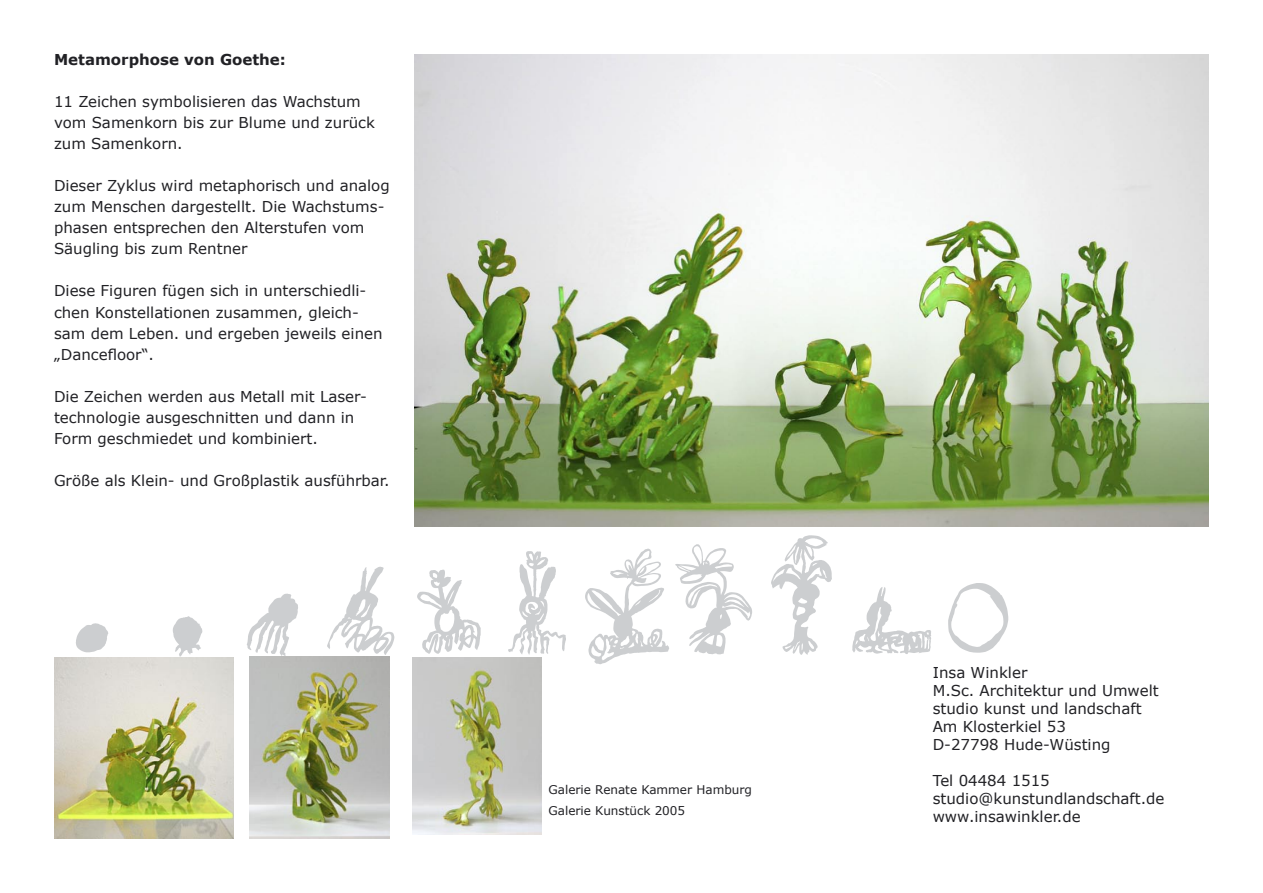
<style>
.page{position:relative;width:1263px;height:893px;background:#fff}
.page>*{position:absolute;margin:0;border:0;box-sizing:border-box;transform-origin:0 0}
.t1{font:180px "PLANTAV";color:#ccced0}
.t2{font:15px/21px "Verdana";color:#212125}
.t3{font:700 15px "Verdana";color:#212125}
.t4{font:12px "Verdana";color:#212125}
</style>
<div class="page">
<img style="left:249px;top:657px;width:140px;height:182px">
<img style="left:54px;top:657px;width:180px;height:182px">
<img style="left:415px;top:54px;width:794px;height:473px">
<img style="left:412px;top:657px;width:129px;height:177px">
<p class="t3" style="left:54px;top:50px;width:233px">Metamorphose von Goethe:</p>
<p class="t2" style="left:54px;top:91px;width:322px">11 Zeichen symbolisieren das Wachstum vom Samenkorn bis zur Blume und zurück zum Samenkorn.</p>
<p class="t2" style="left:54px;top:175px;width:337px">Dieser Zyklus wird metaphorisch und analog zum Menschen dargestellt. Die Wachstums&shy;phasen entsprechen den Alterstufen vom Säugling bis zum Rentner</p>
<p class="t2" style="left:54px;top:280px;width:330px">Diese Figuren fügen sich in unterschiedli&shy;chen Konstellationen zusammen, gleich&shy;sam dem Leben. und ergeben jeweils einen „Dancefloor“.</p>
<p class="t2" style="left:54px;top:385px;width:315px">Die Zeichen werden aus Metall mit Laser&shy;technologie ausgeschnitten und dann in<br>Form geschmiedet und kombiniert.</p>
<p class="t2" style="left:54px;top:469px;width:337px">Größe als Klein- und Großplastik ausführbar.</p>
<p class="t1" style="left:54px;top:485px;width:972px">abcdefghijk</p>
<p class="t4" style="left:549px;top:782px;width:205px">Galerie Renate Kammer Hamburg</p>
<p class="t4" style="left:549px;top:803px;width:138px">Galerie Kunstück 2005</p>
<p class="t2" style="left:933px;top:661px;width:96px">Insa Winkler</p>
<p class="t2" style="left:933px;top:679px;width:228px">M.Sc. Architektur und Umwelt</p>
<p class="t2" style="left:933px;top:697px;width:210px">studio kunst und landschaft</p>
<p class="t2" style="left:933px;top:715px;width:135px">Am Klosterkiel 53</p>
<p class="t2" style="left:933px;top:733px;width:179px">D-27798 Hude-Wüsting</p>
<p class="t2" style="left:933px;top:769px;width:119px">Tel 04484 1515</p>
<p class="t2" style="left:933px;top:787px;width:233px">studio@kunstundlandschaft.de</p>
<p class="t2" style="left:933px;top:805px;width:149px">www.insawinkler.de</p>
</div>
